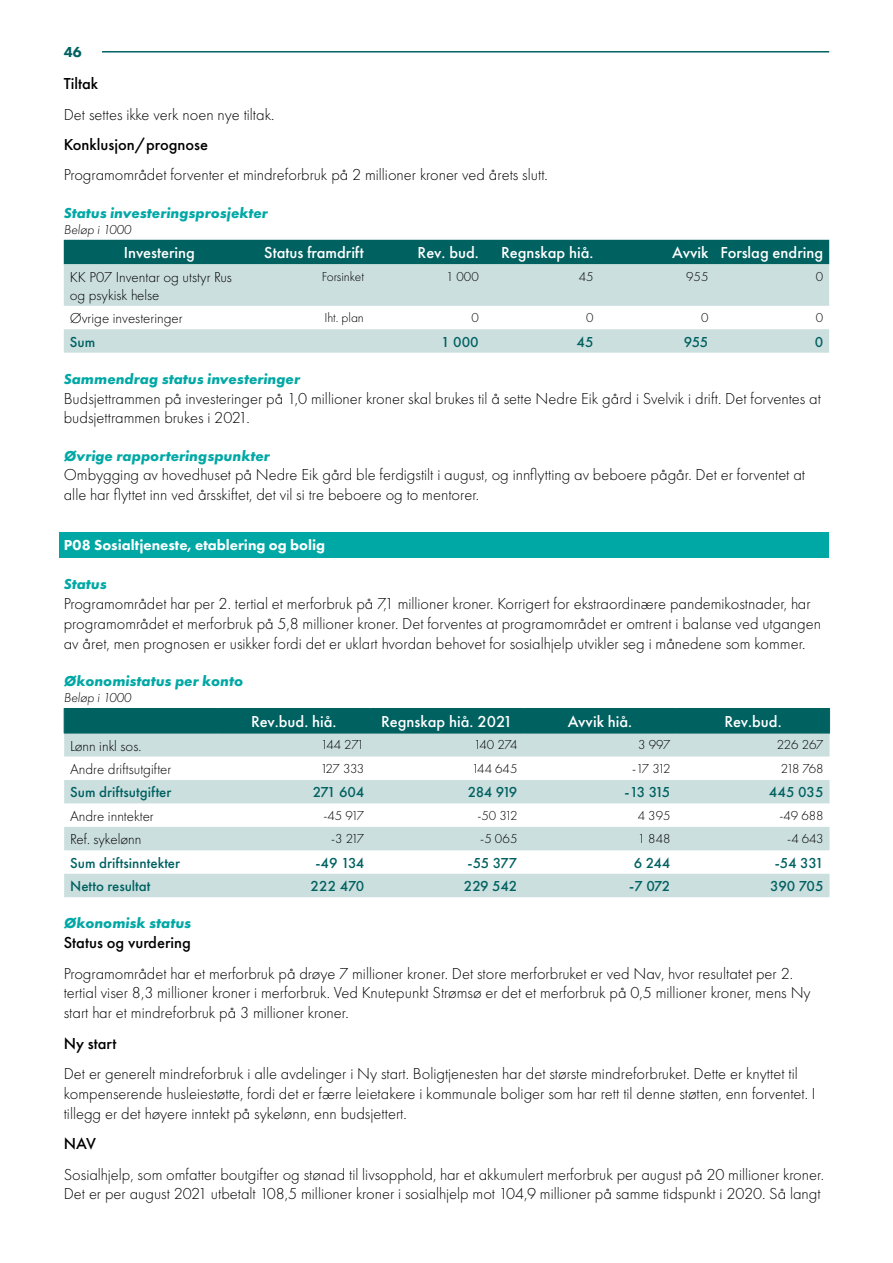
<style>
.page{position:relative;width:893px;height:1263px;background:#fff}
.page>*{position:absolute;margin:0;border:0;box-sizing:border-box;transform-origin:0 0}
.t1{font:300 16.5px/19.8px "Futura PT";color:#000}
.t2{font:500 16.5px "Futura PT";color:#fff}
.t3{font:500 16.5px "Futura PT";color:#000}
.t4{font:500 15px "Futura PT";color:#006161}
.t5{font:italic 700 15px "Futura PT";color:#00a8a5}
.t6{font:300 15px/18px "Futura PT";color:#000}
.t7{font:800 15px "Futura PT";color:#fff}
.t8{font:800 15px "Futura PT";color:#006161}
.t9{font:300 13.5px "Futura PT";color:#000}
.t10{font:italic 300 13.5px "Futura PT";color:#000}
</style>
<div class="page">
<hr style="left:102px;top:51px;width:727px;height:2px;background:#006161">
<div style="left:60px;top:532px;width:769px;height:26px;background:#00a8a5"></div>
<div style="left:64px;top:240px;width:765px;height:24px;background:#006161"></div>
<svg style="left:64px;top:264px;width:765px;height:89px;fill:#ccdfdf"></svg>
<svg style="left:64px;top:734px;width:766px;height:163px;fill:#ccdfdf"></svg>
<div style="left:64px;top:708px;width:766px;height:25px;background:#006161"></div>
<hr style="left:64px;top:733px;width:153px;height:1px;background:#006161">
<hr style="left:217px;top:733px;width:153px;height:1px;background:#006161">
<hr style="left:370px;top:733px;width:153px;height:1px;background:#006161">
<hr style="left:523px;top:733px;width:153px;height:1px;background:#006161">
<hr style="left:676px;top:733px;width:154px;height:1px;background:#006161">
<p class="t8" style="left:64px;top:43px;width:20px">46</p>
<p class="t3" style="left:64px;top:74px;width:36px">Tiltak</p>
<p class="t1" style="left:64px;top:104px;width:212px">Det settes ikke verk noen nye tiltak.</p>
<p class="t3" style="left:64px;top:135px;width:146px">Konklusjon/prognose</p>
<p class="t1" style="left:64px;top:165px;width:486px">Programområdet forventer et mindreforbruk på 2 millioner kroner ved årets slutt.</p>
<p class="t5" style="left:64px;top:203px;width:206px">Status investeringsprosjekter</p>
<p class="t10" style="left:64px;top:222px;width:69px">Beløp i 1000</p>
<p class="t2" style="left:124px;top:243px;width:73px">Investering</p>
<p class="t2" style="left:264px;top:243px;width:101px">Status framdrift</p>
<p class="t2" style="left:418px;top:243px;width:63px">Rev. bud.</p>
<p class="t2" style="left:501px;top:243px;width:94px">Regnskap hiå.</p>
<p class="t2" style="left:672px;top:243px;width:153px">Avvik Forslag endring</p>
<p class="t6" style="left:70px;top:268px;width:164px">KK P07 Inventar og utstyr Rus og psykisk helse</p>
<p class="t9" style="left:322px;top:268px;width:44px">Forsinket</p>
<p class="t9" style="left:446px;top:268px;width:34px">1 000</p>
<p class="t9" style="left:579px;top:268px;width:16px">45</p>
<p class="t9" style="left:686px;top:268px;width:24px">955</p>
<p class="t9" style="left:816px;top:268px;width:9px">0</p>
<p class="t6" style="left:70px;top:309px;width:114px">Øvrige investeringer</p>
<p class="t9" style="left:324px;top:310px;width:41px">Iht. plan</p>
<p class="t9" style="left:471px;top:310px;width:9px">0</p>
<p class="t9" style="left:586px;top:310px;width:9px">0</p>
<p class="t9" style="left:701px;top:310px;width:9px">0</p>
<p class="t9" style="left:816px;top:310px;width:9px">0</p>
<p class="t4" style="left:70px;top:333px;width:27px">Sum</p>
<p class="t4" style="left:441px;top:333px;width:39px">1 000</p>
<p class="t4" style="left:576px;top:333px;width:19px">45</p>
<p class="t4" style="left:684px;top:333px;width:26px">955</p>
<p class="t4" style="left:815px;top:333px;width:10px">0</p>
<p class="t5" style="left:64px;top:370px;width:238px">Sammendrag status investeringer</p>
<p class="t1" style="left:64px;top:388px;width:759px">Budsjettrammen på investeringer på 1,0 millioner kroner skal brukes til å sette Nedre Eik gård i Svelvik i drift. Det forventes at budsjettrammen brukes i 2021.</p>
<p class="t5" style="left:64px;top:446px;width:208px">Øvrige rapporteringspunkter</p>
<p class="t1" style="left:64px;top:465px;width:743px">Ombygging av hovedhuset på Nedre Eik gård ble ferdigstilt i august, og innflytting av beboere pågår. Det er forventet at alle har flyttet inn ved årsskiftet, det vil si tre beboere og to mentorer.</p>
<p class="t7" style="left:64px;top:536px;width:263px">P08 Sosialtjeneste, etablering og bolig</p>
<p class="t5" style="left:64px;top:575px;width:44px">Status</p>
<p class="t1" style="left:64px;top:594px;width:759px">Programområdet har per 2. tertial et merforbruk på 7,1 millioner kroner. Korrigert for ekstraordinære pandemikostnader, har programområdet et merforbruk på 5,8 millioner kroner. Det forventes at programområdet er omtrent i balanse ved utgangen av året, men prognosen er usikker fordi det er uklart hvordan behovet for sosialhjelp utvikler seg i månedene som kommer.</p>
<p class="t5" style="left:64px;top:672px;width:181px">Økonomistatus per konto</p>
<p class="t10" style="left:64px;top:690px;width:69px">Beløp i 1000</p>
<p class="t2" style="left:251px;top:712px;width:87px">Rev.bud. hiå.</p>
<p class="t2" style="left:381px;top:712px;width:133px">Regnskap hiå. 2021</p>
<p class="t2" style="left:568px;top:712px;width:66px">Avvik hiå.</p>
<p class="t2" style="left:724px;top:712px;width:59px">Rev.bud.</p>
<p class="t6" style="left:70px;top:737px;width:73px">Lønn inkl sos.</p>
<p class="t9" style="left:321px;top:737px;width:45px">144 271</p>
<p class="t9" style="left:474px;top:737px;width:45px">140 274</p>
<p class="t9" style="left:638px;top:737px;width:34px">3 997</p>
<p class="t9" style="left:777px;top:737px;width:48px">226 267</p>
<p class="t6" style="left:70px;top:760px;width:103px">Andre driftsutgifter</p>
<p class="t9" style="left:320px;top:761px;width:45px">127 333</p>
<p class="t9" style="left:472px;top:761px;width:47px">144 645</p>
<p class="t9" style="left:632px;top:761px;width:40px">-17 312</p>
<p class="t9" style="left:781px;top:761px;width:44px">218 768</p>
<p class="t4" style="left:70px;top:783px;width:103px">Sum driftsutgifter</p>
<p class="t4" style="left:313px;top:783px;width:53px">271 604</p>
<p class="t4" style="left:468px;top:783px;width:51px">284 919</p>
<p class="t4" style="left:625px;top:783px;width:47px">-13 315</p>
<p class="t4" style="left:769px;top:783px;width:56px">445 035</p>
<p class="t6" style="left:70px;top:807px;width:85px">Andre inntekter</p>
<p class="t9" style="left:323px;top:807px;width:42px">-45 917</p>
<p class="t9" style="left:477px;top:807px;width:42px">-50 312</p>
<p class="t9" style="left:638px;top:807px;width:34px">4 395</p>
<p class="t9" style="left:779px;top:807px;width:46px">-49 688</p>
<p class="t6" style="left:70px;top:830px;width:73px">Ref. sykelønn</p>
<p class="t9" style="left:331px;top:831px;width:35px">-3 217</p>
<p class="t9" style="left:480px;top:831px;width:39px">-5 065</p>
<p class="t9" style="left:638px;top:831px;width:34px">1 848</p>
<p class="t9" style="left:787px;top:831px;width:38px">-4 643</p>
<p class="t4" style="left:70px;top:854px;width:112px">Sum driftsinntekter</p>
<p class="t4" style="left:315px;top:854px;width:50px">-49 134</p>
<p class="t4" style="left:468px;top:854px;width:51px">-55 377</p>
<p class="t4" style="left:634px;top:854px;width:38px">6 244</p>
<p class="t4" style="left:775px;top:854px;width:50px">-54 331</p>
<p class="t4" style="left:70px;top:877px;width:82px">Netto resultat</p>
<p class="t4" style="left:311px;top:877px;width:55px">222 470</p>
<p class="t4" style="left:464px;top:877px;width:55px">229 542</p>
<p class="t4" style="left:629px;top:877px;width:43px">-7 072</p>
<p class="t4" style="left:770px;top:877px;width:55px">390 705</p>
<p class="t5" style="left:64px;top:914px;width:129px">Økonomisk status</p>
<p class="t3" style="left:64px;top:933px;width:129px">Status og vurdering</p>
<p class="t1" style="left:64px;top:963px;width:748px">Programområdet har et merforbruk på drøye 7 millioner kroner. Det store merforbruket er ved Nav, hvor resultatet per 2. tertial viser 8,3 millioner kroner i merforbruk. Ved Knutepunkt Strømsø er det et merforbruk på 0,5 millioner kroner, mens Ny start har et mindreforbruk på 3 millioner kroner.</p>
<p class="t3" style="left:64px;top:1033px;width:54px">Ny start</p>
<p class="t1" style="left:64px;top:1064px;width:753px">Det er generelt mindreforbruk i alle avdelinger i Ny start. Boligtjenesten har det største mindreforbruket. Dette er knyttet til kompenserende husleiestøtte, fordi det er færre leietakere i kommunale boliger som har rett til denne støtten, enn forventet. I tillegg er det høyere inntekt på sykelønn, enn budsjettert.</p>
<p class="t3" style="left:64px;top:1134px;width:34px">NAV</p>
<p class="t1" style="left:64px;top:1164px;width:762px">Sosialhjelp, som omfatter boutgifter og stønad til livsopphold, har et akkumulert merforbruk per august på 20 millioner kroner.<br>Det er per august 2021 utbetalt 108,5 millioner kroner i sosialhjelp mot 104,9 millioner på samme tidspunkt i 2020. Så langt</p>
</div>
